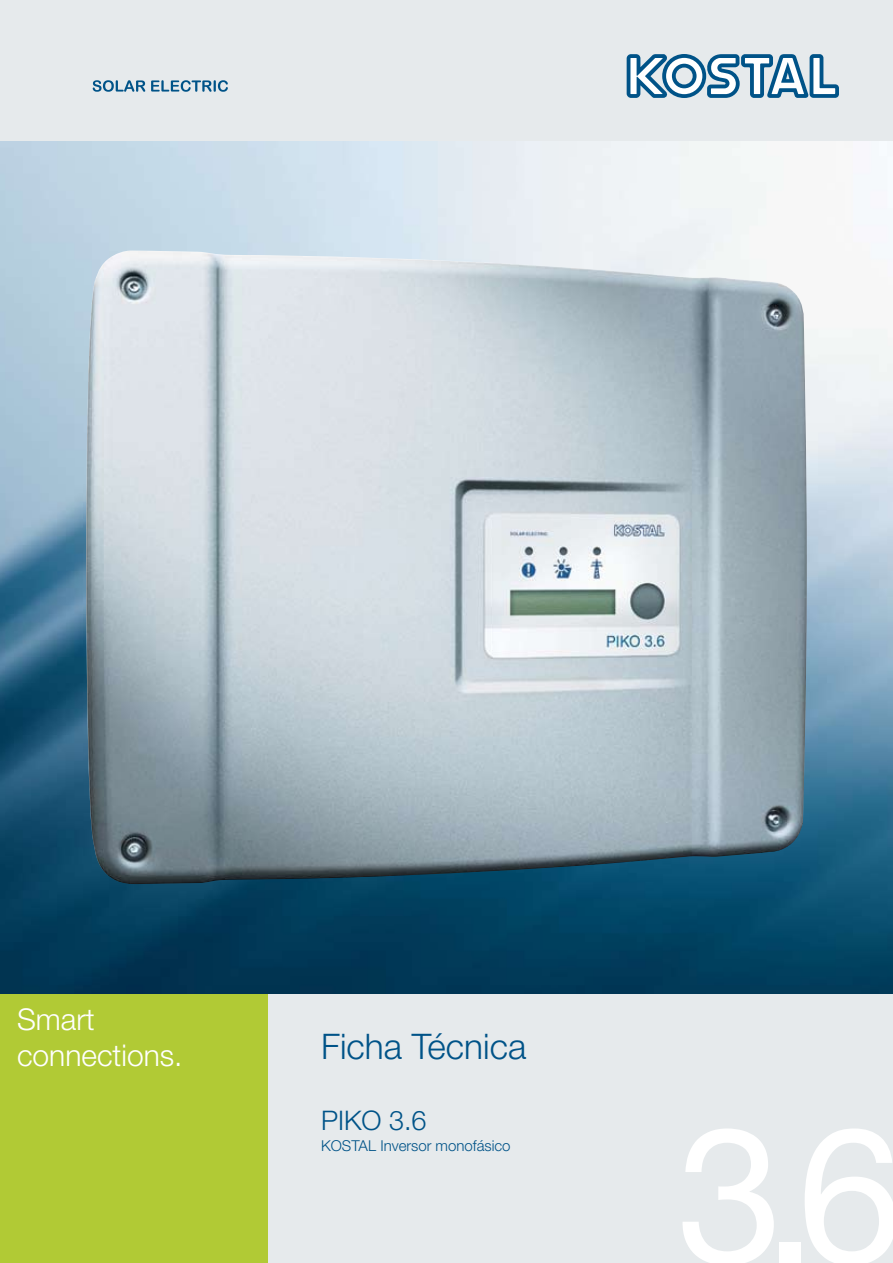
<style>
.page{position:relative;width:893px;height:1263px;background:#fff}
.page>*{position:absolute;margin:0;border:0;box-sizing:border-box;transform-origin:0 0}
.t1{font:190.2px "Helvetica Neue";color:#fff}
.t2{font:300 35.25px "Helvetica Neue LT Pro";color:#005388}
.t3{font:300 30px/36px "Helvetica Neue LT Pro";color:#fff}
.t4{font:300 27px "Helvetica Neue LT Pro";color:#005388}
.t5{font:300 15px "Helvetica Neue LT Pro";color:#005388}
</style>
<div class="page">
<div style="left:0;top:0;width:893px;height:141px;background:#e6eaec"></div>
<div style="left:0;top:994px;width:893px;height:269px;background:#e6eaec"></div>
<div style="left:0;top:994px;width:268px;height:269px;background:#b1ca35"></div>
<svg style="left:93px;top:80px;width:52px;height:12px"></svg>
<svg style="left:151px;top:80px;width:77px;height:12px"></svg>
<svg style="left:627px;top:54px;width:212px;height:44px"></svg>
<img style="left:0;top:141px;width:893px;height:853px">
<img style="left:86px;top:251px;width:721px;height:634px">
<h3 class="t3" style="left:17px;top:1001px;width:167px">Smart connections.</h3>
<h2 class="t2" style="left:321px;top:1024px;width:207px">Ficha Técnica</h2>
<h3 class="t4" style="left:321px;top:1104px;width:107px">PIKO 3.6</h3>
<p class="t5" style="left:321px;top:1137px;width:191px">KOSTAL Inversor monofásico</p>
<h1 class="t1" style="left:677px;top:1082px;width:228px">3.6</h1>
</div>
